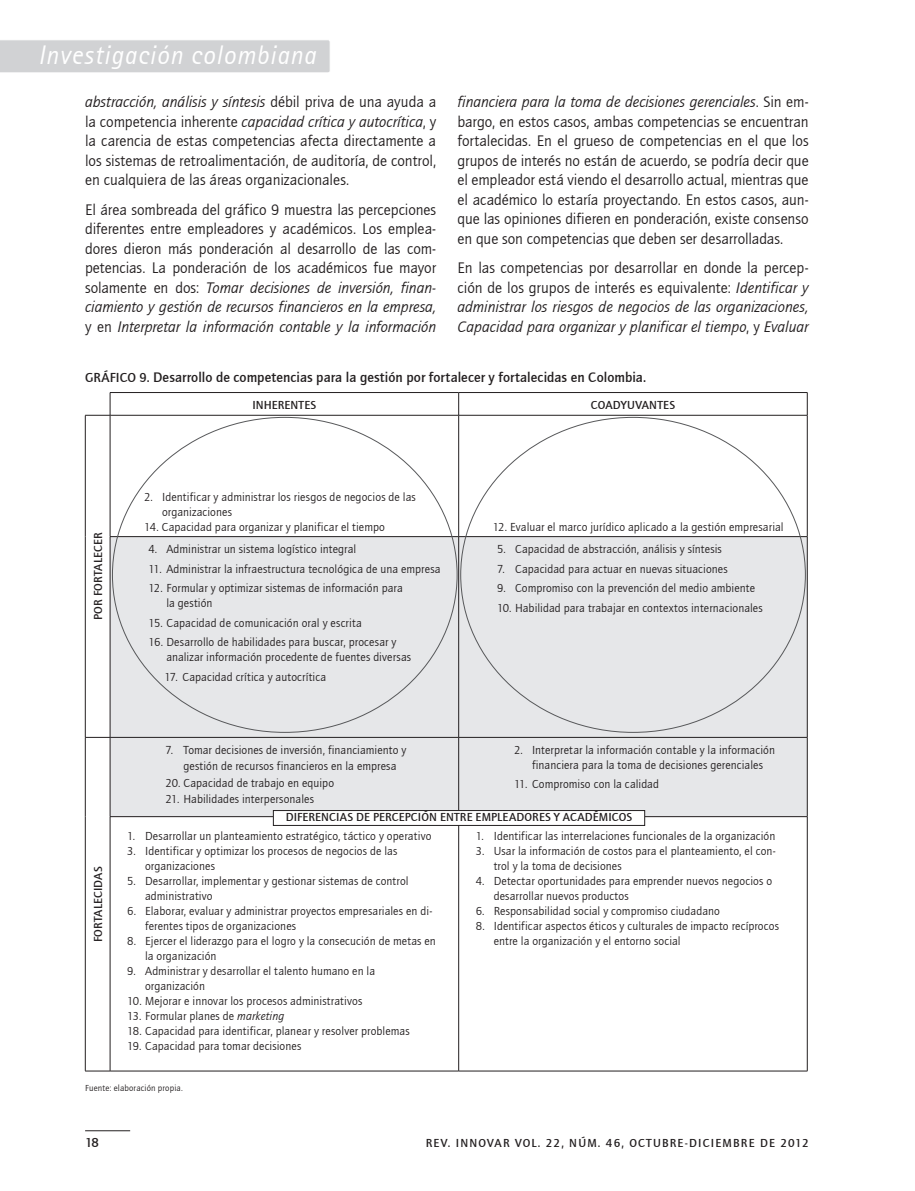
<style>
.page{position:relative;width:915px;height:1191px;background:#fff}
.page>*{position:absolute;margin:0;border:0;box-sizing:border-box;transform-origin:0 0}
.t1{font:italic 27px "AT Rotis Sans Serif";letter-spacing:.035em;color:#fff;scale:.95 1}
.t2{font:15.75px/19.5px "Quay Sans ITCTT Book";letter-spacing:.005em;color:#231f20;text-align:justify}
.t3{font:italic 15.75px/19.5px "Quay Sans ITCTT Book";color:#231f20;text-align:justify}
.t4{font:14.25px "Quay Sans Md ITCTT";color:#231f20}
.t5{font:13.5px "Quay Sans Md ITCTT";color:#231f20}
.t6{font:12px/15px "Quay Sans ITCTT Book";letter-spacing:.02em;color:#231f20}
.t7{font:12px "Quay Sans Md ITCTT";letter-spacing:.1em;color:#231f20}
.t8{font:9px "Quay Sans ITCTT Book";letter-spacing:.02em;color:#231f20}
.s1{font-style:italic}
.s2{font-style:normal}
.s3{font-size:13.5px}
</style>
<div class="page">
<hr style="left:85px;top:1130px;width:45px;height:1px;background:#231f20">
<div style="left:0;top:40px;width:330px;height:33px;background:#d1d2d4"></div>
<div style="left:111px;top:537px;width:695px;height:279px;background:#e6e7e9"></div>
<hr style="left:110px;top:392px;width:348px;height:1px;background:#231f20">
<hr style="left:458px;top:392px;width:349px;height:1px;background:#231f20">
<svg style="left:458px;top:393px;width:1px;height:22px"></svg>
<svg style="left:806px;top:393px;width:1px;height:22px"></svg>
<svg style="left:85px;top:393px;width:26px;height:23px"></svg>
<hr style="left:85px;top:415px;width:1px;height:121px;background:#231f20">
<hr style="left:85px;top:536px;width:1px;height:201px;background:#231f20">
<hr style="left:110px;top:415px;width:348px;height:1px;background:#231f20">
<hr style="left:110px;top:415px;width:1px;height:121px;background:#231f20">
<hr style="left:458px;top:415px;width:349px;height:1px;background:#231f20">
<hr style="left:458px;top:415px;width:1px;height:121px;background:#231f20">
<hr style="left:806px;top:415px;width:1px;height:121px;background:#231f20">
<hr style="left:110px;top:536px;width:348px;height:1px;background:#231f20">
<hr style="left:110px;top:537px;width:1px;height:200px;background:#231f20">
<hr style="left:458px;top:536px;width:349px;height:1px;background:#231f20">
<hr style="left:458px;top:537px;width:1px;height:200px;background:#231f20">
<hr style="left:806px;top:537px;width:1px;height:200px;background:#231f20">
<svg style="left:86px;top:737px;width:24px;height:1px"></svg>
<hr style="left:85px;top:737px;width:1px;height:79px;background:#231f20">
<hr style="left:85px;top:816px;width:1px;height:254px;background:#231f20">
<svg style="left:85px;top:1070px;width:25px;height:1px"></svg>
<hr style="left:110px;top:737px;width:348px;height:1px;background:#231f20">
<hr style="left:110px;top:737px;width:1px;height:79px;background:#231f20">
<hr style="left:458px;top:737px;width:349px;height:1px;background:#231f20">
<hr style="left:458px;top:737px;width:1px;height:79px;background:#231f20">
<hr style="left:806px;top:737px;width:1px;height:79px;background:#231f20">
<hr style="left:110px;top:816px;width:348px;height:1px;background:#231f20">
<hr style="left:110px;top:817px;width:1px;height:253px;background:#231f20">
<hr style="left:458px;top:816px;width:349px;height:1px;background:#231f20">
<hr style="left:458px;top:817px;width:1px;height:253px;background:#231f20">
<hr style="left:806px;top:817px;width:1px;height:253px;background:#231f20">
<hr style="left:110px;top:1070px;width:348px;height:1px;background:#231f20">
<hr style="left:458px;top:1070px;width:349px;height:1px;background:#231f20">
<div style="left:273px;top:810px;width:371px;height:15px;background:#fff"></div>
<div style="left:273px;top:810px;width:371px;height:15px;border:1px solid #231f20"></div>
<h1 class="t1" style="left:38px;top:39px;width:294px">Investigación colombiana</h1>
<p class="t2" style="left:85px;top:93px;width:352px"><span class="s1">abstracción, análisis y síntesis</span> débil priva de una ayuda a la competencia inherente <span class="s1">capacidad crítica y autocrítica</span>, y la carencia de estas competencias afecta directamente a los sistemas de retroalimentación, de auditoría, de control, en cualquiera de las áreas organizacionales.</p>
<p class="t2" style="left:85px;top:200px;width:352px">El área sombreada del gráfico 9 muestra las percepciones diferentes entre empleadores y académicos. Los emplea&shy;dores dieron más ponderación al desarrollo de las com&shy;petencias. La ponderación de los académicos fue mayor solamente en dos: <span class="s1">Tomar decisiones de inversión, finan&shy;ciamiento y gestión de recursos financieros en la empresa, </span>y en <span class="s1">Interpretar la información contable y la información</span></p>
<p class="t2" style="left:457px;top:93px;width:352px"><span class="s1">financiera para la toma de decisiones gerenciales</span>. Sin em&shy;bargo, en estos casos, ambas competencias se encuentran fortalecidas. En el grueso de competencias en el que los grupos de interés no están de acuerdo, se podría decir que el empleador está viendo el desarrollo actual, mientras que el académico lo estaría proyectando. En estos casos, aun&shy;que las opiniones difieren en ponderación, existe consenso en que son competencias que deben ser desarrolladas.</p>
<h2 class="t3" style="left:457px;top:258px;width:352px"><span class="s2">En las competencias por desarrollar en donde la percep&shy;ción de los grupos de interés es equivalente:</span> Identificar y administrar los riesgos de negocios de las organizaciones, Capacidad para organizar y planificar el tiempo<span class="s2">, y</span> Evaluar</h2>
<p class="t5" style="left:85px;top:370px;width:39px">GRÁFICO</p>
<p class="t4" style="left:140px;top:369px;width:508px"><span class="s3">9.</span> Desarrollo de competencias para la gestión por fortalecer y fortalecidas en Colombia.</p>
<p class="t7" style="left:252px;top:398px;width:27px">INHERENTES</p>
<p class="t7" style="left:590px;top:398px;width:9px">COADY</p>
<p class="t7" style="left:627px;top:398px;width:23px">UVANTES</p>
<p class="t7" style="left:91px;top:620px;width:88px;rotate:-90deg">POR FORTALECER</p>
<p class="t7" style="left:91px;top:942px;width:77px;rotate:-90deg">FORTALECIDAS</p>
<p class="t6" style="left:162px;top:489px;width:255px;text-indent:-18px">2. Identificar y administrar los riesgos de negocios de las organizaciones</p>
<p class="t6" style="left:144px;top:519px;width:242px">14. Capacidad para organizar y planificar el tiempo</p>
<p class="t6" style="left:492px;top:519px;width:292px">12. Evaluar el marco jurídico aplicado a la gestión empresarial</p>
<p class="t6" style="left:148px;top:542px;width:209px">4. Administrar un sistema logístico integral</p>
<p class="t6" style="left:148px;top:561px;width:293px">11. Administrar la infraestructura tecnológica de una empresa</p>
<p class="t6" style="left:166px;top:581px;width:238px;text-indent:-18px">12. Formular y optimizar sistemas de información para la gestión</p>
<p class="t6" style="left:148px;top:615px;width:215px">15. Capacidad de comunicación oral y escrita</p>
<p class="t6" style="left:166px;top:635px;width:246px;text-indent:-18px">16. Desarrollo de habilidades para buscar, procesar y analizar información procedente de fuentes diversas</p>
<p class="t6" style="left:164px;top:669px;width:163px">17. Capacidad crítica y autocrítica</p>
<p class="t6" style="left:497px;top:542px;width:226px">5. Capacidad de abstracción, análisis y síntesis</p>
<p class="t6" style="left:497px;top:561px;width:232px">7. Capacidad para actuar en nuevas situaciones</p>
<p class="t6" style="left:497px;top:581px;width:259px">9. Compromiso con la prevención del medio ambiente</p>
<p class="t6" style="left:497px;top:600px;width:267px">10. Habilidad para trabajar en contextos internacionales</p>
<p class="t6" style="left:183px;top:742px;width:224px;line-height:16.5px;text-indent:-18px">7. Tomar decisiones de inversión, financiamiento y gestión de recursos financieros en la empresa</p>
<p class="t6" style="left:165px;top:775px;width:170px">20. Capacidad de trabajo en equipo</p>
<p class="t6" style="left:165px;top:792px;width:150px">21. Habilidades interpersonales</p>
<p class="t6" style="left:514px;top:742px;width:262px;text-align:center">2. I nterpretar la información contable y la información financiera para la toma de decisiones gerenciales</p>
<p class="t6" style="left:514px;top:777px;width:146px">11. Compromiso con la calidad</p>
<p class="t7" style="left:286px;top:810px;width:24px">DIFERENCIAS</p>
<p class="t7" style="left:356px;top:810px;width:25px">DE PERCEPCIÓN</p>
<p class="t7" style="left:440px;top:810px;width:8px">ENTRE</p>
<p class="t7" style="left:475px;top:810px;width:8px">EMPLEADORES</p>
<p class="t7" style="left:553px;top:810px;width:18px">YACAD</p>
<p class="t7" style="left:592px;top:810px;width:14px">ÉMICOS</p>
<p class="t6" style="left:127px;top:828px;width:306px">1. Desarrollar un planteamiento estratégico, táctico y operativo</p>
<p class="t6" style="left:145px;top:843px;width:254px;text-indent:-18px">3. I dentificar y optimizar los procesos de negocios de las organizaciones</p>
<p class="t6" style="left:145px;top:873px;width:265px;text-indent:-18px">5. Desarrollar, implementar y gestionar sistemas de control administrativo</p>
<p class="t6" style="left:145px;top:903px;width:289px;text-indent:-18px">6. Elaborar, evaluar y administrar proyectos empresariales en di&shy;ferentes tipos de organizaciones</p>
<p class="t6" style="left:145px;top:933px;width:292px;text-indent:-18px">8. Ejercer el liderazgo para el logro y la consecución de metas en la organización</p>
<p class="t6" style="left:145px;top:963px;width:231px;text-indent:-18px">9. Administrar y desarrollar el talento humano en la organización</p>
<p class="t6" style="left:127px;top:993px;width:237px">10. Mejorar e innovar los procesos administrativos</p>
<p class="t6" style="left:127px;top:1008px;width:159px">13. Formular planes de <span class="s1">marketing</span></p>
<p class="t6" style="left:127px;top:1023px;width:284px">18. Capacidad para identificar, planear y resolver problemas</p>
<p class="t6" style="left:127px;top:1038px;width:176px">19. Capacidad para tomar decisiones</p>
<p class="t6" style="left:475px;top:828px;width:301px">1. Identificar las interrelaciones funcionales de la organización</p>
<p class="t6" style="left:493px;top:843px;width:283px;text-indent:-18px">3. Usar la información de costos para el planteamiento, el con&shy;trol y la toma de decisiones</p>
<p class="t6" style="left:493px;top:873px;width:280px;text-indent:-18px">4. Detectar oportunidades para emprender nuevos negocios o desarrollar nuevos productos</p>
<p class="t6" style="left:475px;top:903px;width:246px">6. Responsabilidad social y compromiso ciudadano</p>
<p class="t6" style="left:493px;top:918px;width:287px;text-indent:-18px">8. I dentificar aspectos éticos y culturales de impacto recíprocos entre la organización y el entorno social</p>
<p class="t8" style="left:85px;top:1083px;width:99px">Fuente: elaboración propia.</p>
<p class="t5" style="left:85px;top:1135px;width:15px">18</p>
<p class="t7" style="left:425px;top:1136px;width:384px">rev. innovar vol. 22, núm. 46, octubre-diciembre de 2012</p>
</div>
